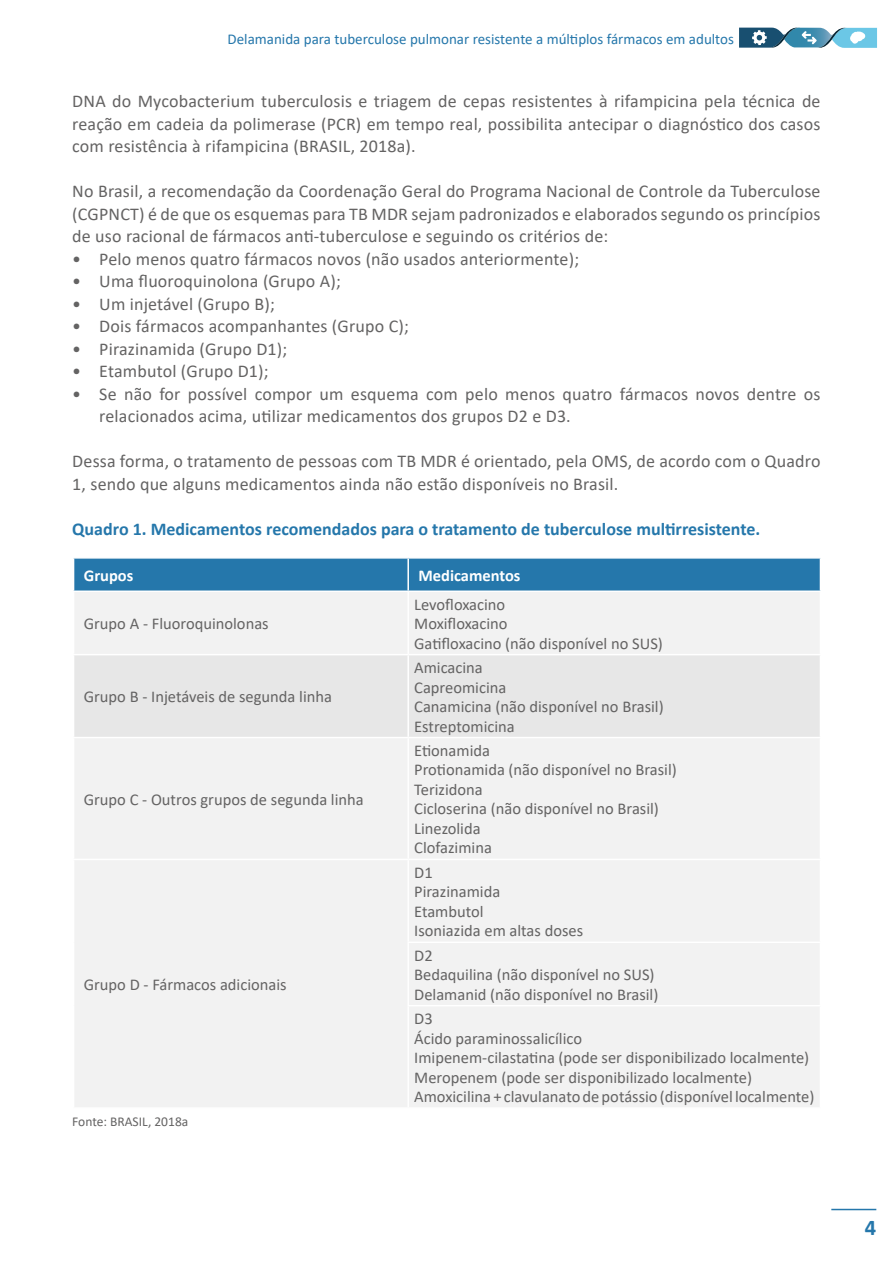
<style>
.page{position:relative;width:893px;height:1263px;background:#fff}
.page>*{position:absolute;margin:0;border:0;box-sizing:border-box;transform-origin:0 0}
.t1{font:700 22.5px "Calibri";color:#2577ab}
.t2{font:18px/22.5px "Calibri";letter-spacing:.01em;color:#646363;text-align:justify}
.t3{font:700 18px "Calibri";color:#2577ab}
.t4{font:16.5px/19.5px "Calibri";color:#646363}
.t5{font:700 16.5px "Calibri";color:#fff}
.t6{font:15px "Calibri";color:#2577ab}
.t7{font:13.5px "Calibri";color:#646363}
</style>
<div class="page">
<hr style="left:831px;top:1209px;width:45px;height:1px;background:#2577ab">
<svg style="left:739px;top:28px;width:138px;height:20px"></svg>
<div style="left:74px;top:559px;width:746px;height:31px;background:#2577ab"></div>
<div style="left:74px;top:591px;width:334px;height:64px;background:#f2f2f2"></div>
<div style="left:408px;top:591px;width:412px;height:64px;background:#f2f2f2"></div>
<div style="left:74px;top:655px;width:746px;height:82px;background:#e7e7e7"></div>
<div style="left:75px;top:739px;width:744px;height:368px;background:#f2f2f2"></div>
<hr style="left:407px;top:559px;width:2px;height:31px;background:#fff">
<hr style="left:73px;top:590px;width:335px;height:2px;background:#fff">
<hr style="left:408px;top:590px;width:413px;height:2px;background:#fff">
<hr style="left:407px;top:592px;width:2px;height:62px;background:#fff">
<hr style="left:73px;top:654px;width:335px;height:1px;background:#fff">
<hr style="left:408px;top:654px;width:413px;height:1px;background:#fff">
<hr style="left:407px;top:655px;width:2px;height:82px;background:#fff">
<hr style="left:407px;top:738px;width:2px;height:121px;background:#fff">
<hr style="left:407px;top:860px;width:2px;height:81px;background:#fff">
<hr style="left:407px;top:943px;width:2px;height:62px;background:#fff">
<hr style="left:407px;top:1006px;width:2px;height:101px;background:#fff">
<hr style="left:73px;top:859px;width:335px;height:1px;background:#fff">
<hr style="left:408px;top:859px;width:413px;height:1px;background:#fff">
<hr style="left:407px;top:941px;width:414px;height:2px;background:#fff">
<hr style="left:407px;top:1005px;width:414px;height:1px;background:#fff">
<p class="t6" style="left:228px;top:28px;width:508px">Delamanida para tuberculose pulmonar resistente a múltiplos fármacos em adultos</p>
<p class="t2" style="left:72px;top:89px;width:750px">DNA do Mycobacterium tuberculosis e triagem de cepas resistentes à rifampicina pela técnica de reação em cadeia da polimerase (PCR) em tempo real, possibilita antecipar o diagnóstico dos casos com resistência à rifampicina (BRASIL, 2018a).</p>
<p class="t2" style="left:72px;top:179px;width:750px">No Brasil, a recomendação da Coordenação Geral do Programa Nacional de Controle da Tuberculose (CGPNCT) é de que os esquemas para TB MDR sejam padronizados e elaborados segundo os princípios de uso racional de fármacos anti-tuberculose e seguindo os critérios de:</p>
<p class="t2" style="left:72px;top:247px;width:508px">• Pelo menos quatro fármacos novos (não usados anteriormente);</p>
<p class="t2" style="left:72px;top:269px;width:270px">• Uma fluoroquinolona (Grupo A);</p>
<p class="t2" style="left:72px;top:292px;width:204px">• Um injetável (Grupo B);</p>
<p class="t2" style="left:72px;top:314px;width:338px">• Dois fármacos acompanhantes (Grupo C);</p>
<p class="t2" style="left:72px;top:337px;width:217px">• Pirazinamida (Grupo D1);</p>
<p class="t2" style="left:72px;top:359px;width:198px">• Etambutol (Grupo D1);</p>
<p class="t2" style="left:99px;top:382px;width:723px;text-indent:-27px">• Se não for possível compor um esquema com pelo menos quatro fármacos novos dentre os relacionados acima, utilizar medicamentos dos grupos D2 e D3.</p>
<p class="t2" style="left:72px;top:449px;width:750px">Dessa forma, o tratamento de pessoas com TB MDR é orientado, pela OMS, de acordo com o Quadro<br>1, sendo que alguns medicamentos ainda não estão disponíveis no Brasil.</p>
<p class="t3" style="left:72px;top:516px;width:689px">Quadro 1. Medicamentos recomendados para o tratamento de tuberculose multirresistente.</p>
<p class="t5" style="left:84px;top:564px;width:51px">Grupos</p>
<p class="t5" style="left:418px;top:564px;width:104px">Medicamentos</p>
<p class="t4" style="left:84px;top:613px;width:186px">Grupo A - Fluoroquinolonas</p>
<p class="t4" style="left:414px;top:594px;width:250px">Levofloxacino<br>Moxifloxacino<br>Gatifloxacino (não disponível no SUS)</p>
<p class="t4" style="left:84px;top:687px;width:250px">Grupo B - Injetáveis de segunda linha</p>
<p class="t4" style="left:84px;top:789px;width:281px">Grupo C - Outros grupos de segunda linha</p>
<p class="t4" style="left:84px;top:974px;width:204px">Grupo D - Fármacos adicionais</p>
<p class="t7" style="left:72px;top:1112px;width:118px">Fonte: BRASIL, 2018a</p>
<p class="t4" style="left:414px;top:657px;width:251px">Amicacina<br>Capreomicina<br>Canamicina (não disponível no Brasil)<br>Estreptomicina</p>
<p class="t4" style="left:414px;top:740px;width:264px">Etionamida<br>Protionamida (não disponível no Brasil)<br>Terizidona<br>Cicloserina (não disponível no Brasil)<br>Linezolida<br>Clofazimina</p>
<p class="t4" style="left:414px;top:862px;width:170px">D1<br>Pirazinamida<br>Etambutol<br>Isoniazida em altas doses</p>
<p class="t4" style="left:414px;top:945px;width:246px">D2<br>Bedaquilina (não disponível no SUS)<br>Delamanid (não disponível no Brasil)</p>
<p class="t4" style="left:414px;top:1008px;width:402px">D3<br>Ácido paraminossalicílico<br>Imipenem-cilastatina (pode ser disponibilizado localmente)<br>Meropenem (pode ser disponibilizado localmente)<br>Amoxicilina + clavulanato de potássio (disponível localmente)</p>
<p class="t1" style="left:865px;top:1211px;width:13px">4</p>
</div>
